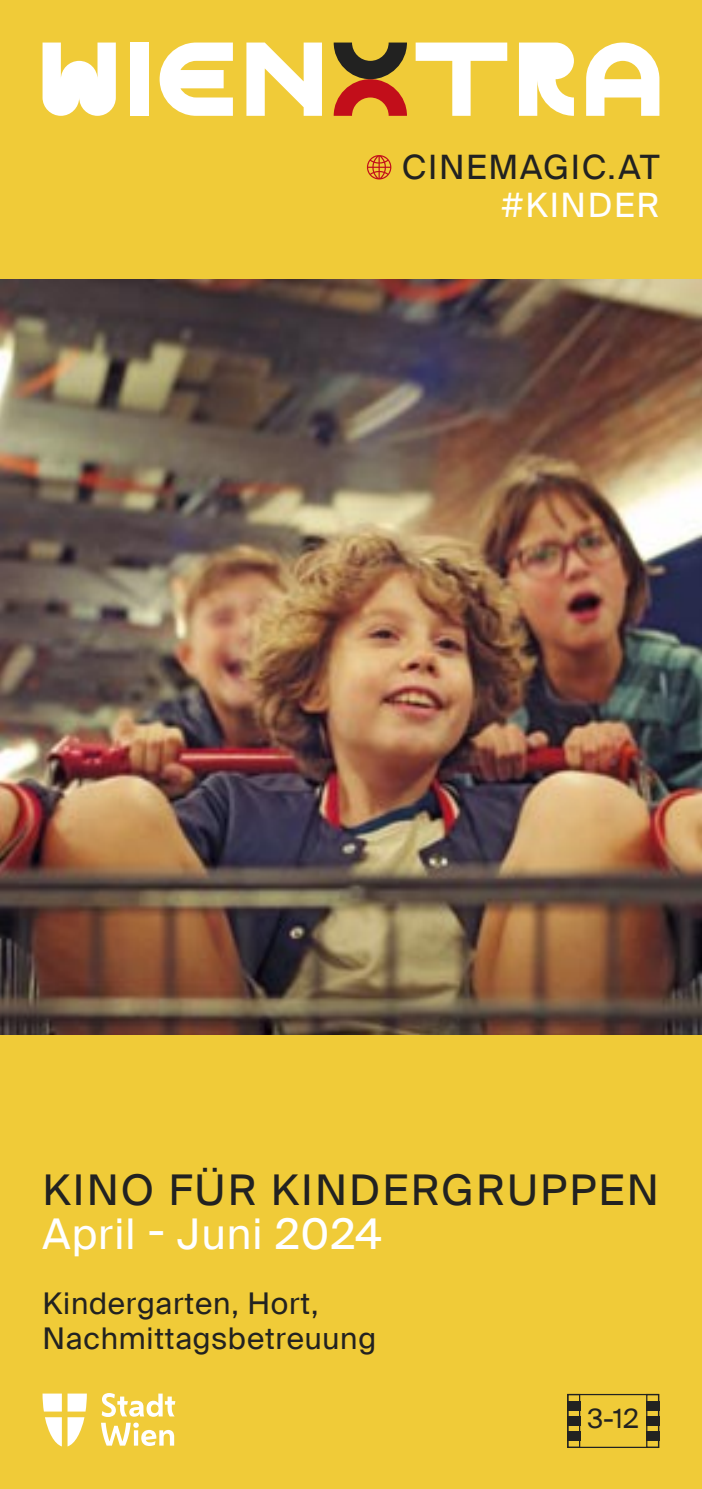
<style>
.page{position:relative;width:702px;height:1489px;background:#fff}
.page>*{position:absolute;margin:0;border:0;box-sizing:border-box;transform-origin:0 0}
.t1{font:42.5px "Suisse Intl";letter-spacing:.05em;color:#222221}
.t2{font:42.5px "Suisse Intl";letter-spacing:.025em;color:#fff}
.t3{font:33.75px "Suisse Intl";letter-spacing:.05em;color:#222221}
.t4{font:33.75px "Suisse Intl";letter-spacing:.05em;color:#fff}
.t5{font:30px/35px "Suisse Intl";letter-spacing:.025em;color:#222221}
.t6{font:26.75px "Suisse Intl";color:#222221}
</style>
<div class="page">
<div style="left:0;top:0;width:702px;height:1488px;background:#f0cb38"></div>
<img style="left:0;top:279px;width:702px;height:755px">
<svg style="left:43px;top:43px;width:73px;height:73px"></svg>
<div style="left:131px;top:43px;width:18px;height:73px;background:#fff"></div>
<svg style="left:246px;top:43px;width:76px;height:73px"></svg>
<svg style="left:415px;top:43px;width:92px;height:73px"></svg>
<svg style="left:519px;top:43px;width:55px;height:73px"></svg>
<svg style="left:333px;top:43px;width:74px;height:73px"></svg>
<svg style="left:160px;top:43px;width:73px;height:73px"></svg>
<svg style="left:586px;top:43px;width:73px;height:73px"></svg>
<svg style="left:367px;top:155px;width:24px;height:24px"></svg>
<svg style="left:43px;top:1393px;width:44px;height:53px"></svg>
<svg style="left:102px;top:1393px;width:73px;height:23px"></svg>
<svg style="left:101px;top:1422px;width:73px;height:23px"></svg>
<div style="left:567px;top:1400px;width:13px;height:10px;background:#222221"></div>
<div style="left:567px;top:1415px;width:13px;height:10px;background:#222221"></div>
<div style="left:567px;top:1430px;width:13px;height:10px;background:#222221"></div>
<div style="left:567px;top:1393px;width:13px;height:54px;border:1px solid #222221"></div>
<div style="left:646px;top:1393px;width:13px;height:54px;border:1px solid #222221"></div>
<div style="left:567px;top:1393px;width:92px;height:54px;border:1px solid #222221"></div>
<div style="left:646px;top:1400px;width:13px;height:10px;background:#222221"></div>
<div style="left:646px;top:1415px;width:13px;height:10px;background:#222221"></div>
<div style="left:646px;top:1430px;width:13px;height:10px;background:#222221"></div>
<p class="t3" style="left:402px;top:146px;width:259px">CINEMAGIC.AT</p>
<p class="t4" style="left:501px;top:184px;width:160px">#KINDER</p>
<p class="t1" style="left:43px;top:1163px;width:618px">KINO FÜR KINDERGRUPPEN</p>
<p class="t2" style="left:43px;top:1206px;width:341px">April - Juni 2024</p>
<p class="t5" style="left:43px;top:1285px;width:335px">Kindergarten, Hort,<br>Nachmittagsbetreuung</p>
<p class="t6" style="left:587px;top:1401px;width:53px">3-12</p>
</div>
